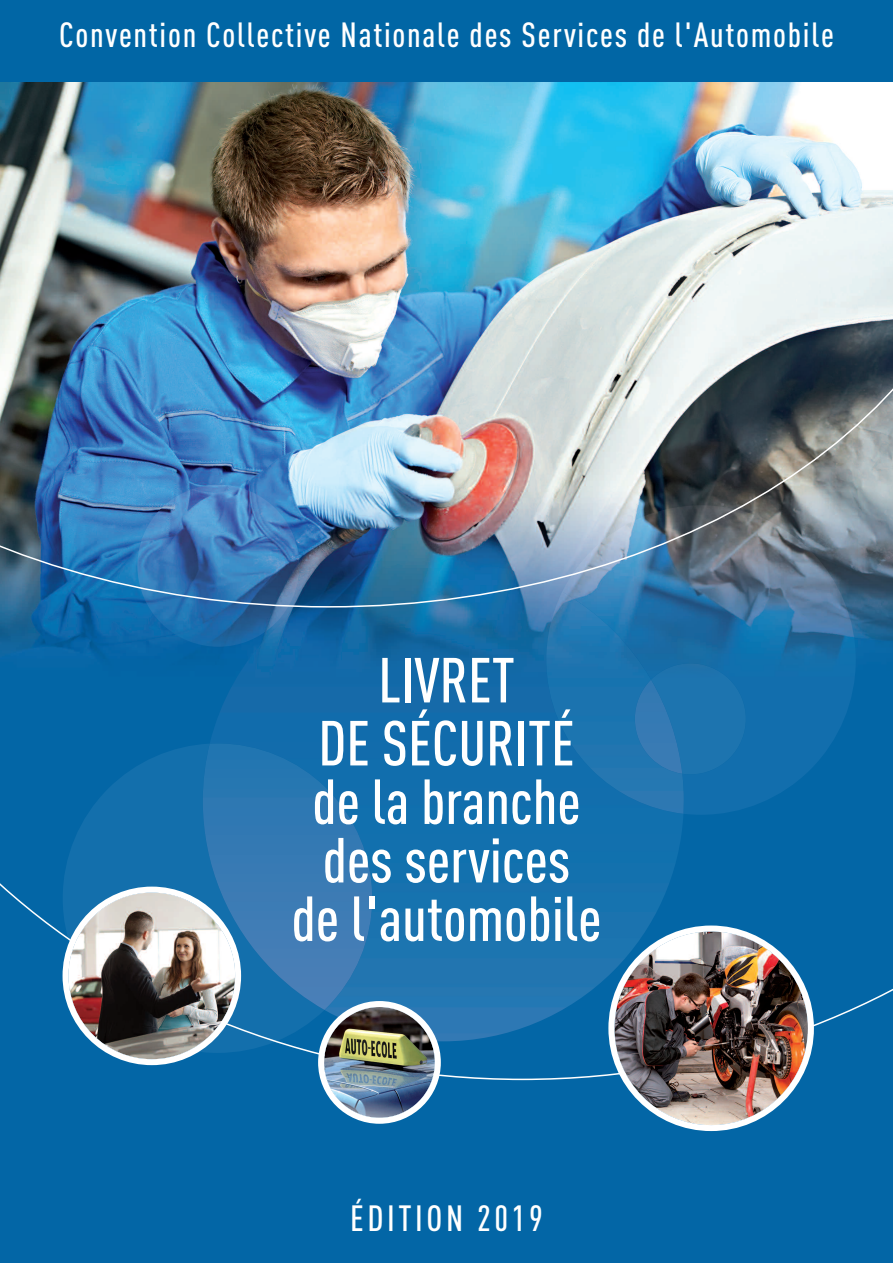
<style>
.page{position:relative;width:893px;height:1263px;background:#fff}
.page>*{position:absolute;margin:0;border:0;box-sizing:border-box;transform-origin:0 0}
.t1{font:500 62.55px/59.7px "DIN Cond";color:#fff;text-align:center}
.t2{font:500 36px "DIN Cond";letter-spacing:.1em;color:#fff}
.t3{font:500 34.5px "DIN Cond";letter-spacing:.05em;color:#fff}
</style>
<div class="page">
<div style="left:0;top:1080px;width:893px;height:183px;background:#0366a6"></div>
<img style="left:0;top:0;width:893px;height:1080px">
<img style="left:608px;top:925px;width:206px;height:206px">
<img style="left:63px;top:886px;width:178px;height:179px">
<img style="left:651px;top:663px;width:95px;height:111px">
<img style="left:635px;top:680px;width:47px;height:94px">
<img style="left:318px;top:1001px;width:123px;height:123px">
<p class="t3" style="left:59px;top:23px;width:776px">Convention Collective Nationale des Services de l'Automobile</p>
<h1 class="t1" style="left:292px;top:656px;width:311px">LIVRET<br>DE SÉCURITÉ de la branche des services de l'automobile</h1>
<p class="t2" style="left:350px;top:1206px;width:194px">ÉDITION 2019</p>
</div>
